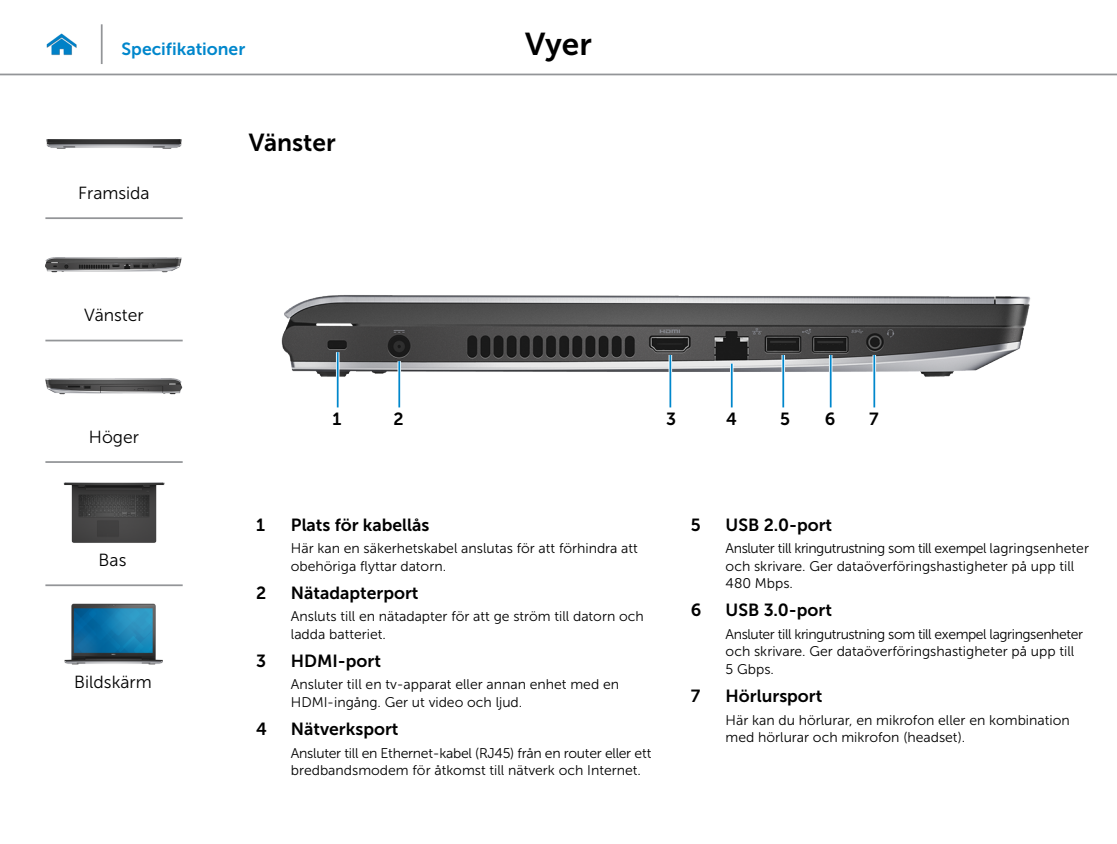
<style>
.page{position:relative;width:1117px;height:844px;background:#fff}
.page>*{position:absolute;margin:0;border:0;box-sizing:border-box;transform-origin:0 0}
.t1{font:31.5px "Museo Sans For Dell 700";color:#000}
.Head2{font:24.5px "Museo Sans For Dell 700";color:#000}
.Callout_Head{font:17.5px "Museo Sans For Dell 700";color:#000}
.t2{font:17.5px "Museo Sans For Dell 300";color:#000}
.t3{font:17.5px "Museo Sans For Dell 700";color:#0087cc}
.Callout-L{font:17.5px "Museo Sans For Dell 700";color:#000}
.Callout_description{font:14px/17.5px "Museo Sans For Dell 300";color:#000}
.Callout_description-2{font:14px/17.5px "Museo Sans For Dell 300";letter-spacing:-.03em;color:#000}
</style>
<div class="page">
<hr style="left:0;top:74px;width:1116px;height:1px;background:#939598">
<img style="left:46px;top:33px;width:31px;height:23px">
<img style="left:281px;top:295px;width:750px;height:86px">
<hr style="left:336px;top:352px;width:3px;height:55px;background:#fff">
<hr style="left:337px;top:352px;width:1px;height:55px;background:#0087cc">
<svg style="left:397px;top:361px;width:4px;height:46px"></svg>
<hr style="left:398px;top:361px;width:2px;height:46px;background:#0087cc">
<svg style="left:668px;top:355px;width:4px;height:52px"></svg>
<hr style="left:669px;top:355px;width:2px;height:52px;background:#0087cc">
<svg style="left:729px;top:363px;width:4px;height:44px"></svg>
<hr style="left:730px;top:363px;width:2px;height:44px;background:#0087cc">
<hr style="left:781px;top:355px;width:3px;height:52px;background:#fff">
<hr style="left:782px;top:355px;width:2px;height:52px;background:#0087cc">
<svg style="left:828px;top:355px;width:4px;height:52px"></svg>
<hr style="left:829px;top:355px;width:2px;height:52px;background:#0087cc">
<hr style="left:872px;top:355px;width:3px;height:52px;background:#fff">
<hr style="left:873px;top:355px;width:2px;height:52px;background:#0087cc">
<hr style="left:101px;top:24px;width:2px;height:40px;background:#939598">
<img style="left:46px;top:139px;width:136px;height:10px">
<img style="left:45px;top:257px;width:137px;height:16px">
<img style="left:45px;top:378px;width:137px;height:16px">
<img style="left:64px;top:482px;width:100px;height:61px">
<img style="left:65px;top:603px;width:98px;height:61px">
<hr style="left:45px;top:217px;width:138px;height:2px;background:#939598">
<hr style="left:45px;top:339px;width:138px;height:2px;background:#939598">
<hr style="left:45px;top:461px;width:138px;height:2px;background:#939598">
<hr style="left:45px;top:584px;width:138px;height:2px;background:#939598">
<p class="t3" style="left:122px;top:39px;width:125px">Specifikationer</p>
<h1 class="t1" style="left:525px;top:26px;width:68px">Vyer</h1>
<p class="t2" style="left:78px;top:183px;width:73px">Framsida</p>
<p class="t2" style="left:84px;top:305px;width:61px">Vänster</p>
<p class="t2" style="left:89px;top:428px;width:52px">Höger</p>
<p class="t2" style="left:99px;top:550px;width:29px">Bas</p>
<p class="t2" style="left:74px;top:672px;width:79px">Bildskärm</p>
<p class="Head2" style="left:249px;top:128px;width:88px">Vänster</p>
<p class="Callout-L" style="left:332px;top:408px;width:10px">1</p>
<p class="Callout-L" style="left:393px;top:408px;width:12px">2</p>
<p class="Callout-L" style="left:666px;top:408px;width:12px">3</p>
<p class="Callout-L" style="left:726px;top:408px;width:12px">4</p>
<p class="Callout-L" style="left:779px;top:408px;width:11px">5</p>
<p class="Callout-L" style="left:824px;top:408px;width:12px">6</p>
<p class="Callout-L" style="left:869px;top:408px;width:11px">7</p>
<p class="Callout_Head" style="left:256px;top:515px;width:10px">1</p>
<p class="Callout_Head" style="left:291px;top:515px;width:140px">Plats för kabellås</p>
<p class="Callout_description" style="left:291px;top:540px;width:348px">Här kan en säkerhetskabel anslutas för att förhindra att obehöriga flyttar datorn.</p>
<p class="Callout_Head" style="left:256px;top:583px;width:12px">2</p>
<p class="Callout_Head" style="left:291px;top:583px;width:129px">Nätadapterport</p>
<p class="Callout_description" style="left:291px;top:607px;width:354px">Ansluts till en nätadapter för att ge ström till datorn och ladda batteriet.</p>
<p class="Callout_Head" style="left:256px;top:651px;width:12px">3</p>
<p class="Callout_Head" style="left:291px;top:651px;width:91px">HDMI-port</p>
<p class="Callout_description" style="left:291px;top:675px;width:329px">Ansluter till en tv-apparat eller annan enhet med en<br>HDMI-ingång. Ger ut video och ljud.</p>
<p class="Callout_Head" style="left:256px;top:719px;width:12px">4</p>
<p class="Callout_Head" style="left:291px;top:719px;width:109px">Nätverksport</p>
<p class="Callout_description" style="left:291px;top:743px;width:362px">Ansluter till en Ethernet-kabel (RJ45) från en router eller ett bredbandsmodem för åtkomst till nätverk och Internet.</p>
<p class="Callout_Head" style="left:690px;top:515px;width:11px">5</p>
<p class="Callout_Head" style="left:725px;top:515px;width:108px">USB 2.0-port</p>
<p class="Callout_description" style="left:725px;top:540px;width:365px">Ansluter till kringutrustning som till exempel lagringsenheter och skrivare. Ger dataöverföringshastigheter på upp till<br>480 Mbps.</p>
<p class="Callout_Head" style="left:690px;top:600px;width:12px">6</p>
<p class="Callout_Head" style="left:725px;top:600px;width:108px">USB 3.0-port</p>
<p class="Callout_description-2" style="left:725px;top:625px;width:359px">Ansluter till kringutrustning som till exempel lagringsenheter och skrivare. Ger dataöverföringshastigheter på upp till<br>5 Gbps.</p>
<p class="Callout_Head" style="left:690px;top:686px;width:11px">7</p>
<p class="Callout_Head" style="left:725px;top:686px;width:98px">Hörlursport</p>
<p class="Callout_description" style="left:725px;top:710px;width:345px">Här kan du hörlurar, en mikrofon eller en kombination med hörlurar och mikrofon (headset).</p>
</div>
